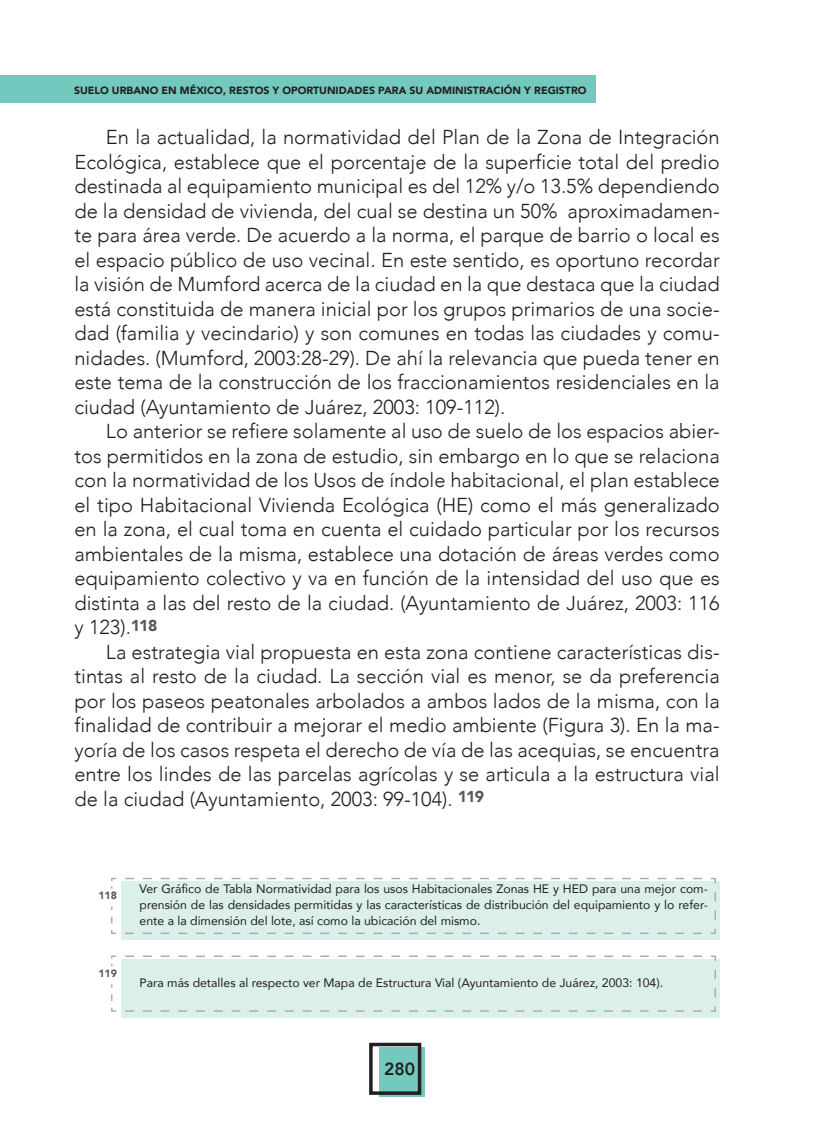
<style>
.page{position:relative;width:819px;height:1141px;background:#fff}
.page>*{position:absolute;margin:0;border:0;box-sizing:border-box;transform-origin:0 0}
.parrafo_comun{font:300 20.12px/24.5px "Avenir";color:#231f20;text-align:justify}
.t1{font:800 17.5px "Avenir";color:#231f20}
.nota_al_pie{font:12.25px/15.8px "Avenir";color:#231f20;text-align:justify}
.t2{font:900 10.5px "Avenir";color:#231f20}
.t3{font:900 10.5px "Avenir";color:#57585a}
</style>
<div class="page">
<div style="left:379px;top:1047px;width:46px;height:49px;background:#73c9be"></div>
<div style="left:369px;top:1043px;width:52px;height:52px;border:4px solid #231f20"></div>
<div style="left:0;top:75px;width:595px;height:28px;background:#73c9be"></div>
<div style="left:121px;top:959px;width:598px;height:58px;background:#dbefeb"></div>
<svg style="left:111px;top:955px;width:605px;height:57px"></svg>
<div style="left:121px;top:881px;width:598px;height:59px;background:#dbefeb"></div>
<svg style="left:111px;top:877px;width:605px;height:57px"></svg>
<p class="t2" style="left:74px;top:82px;width:514px">SUELO URBANO EN MÉXICO, RESTOS Y OPORTUNIDADES PARA SU ADMINISTRACIÓN Y REGISTRO</p>
<p class="parrafo_comun" style="left:74px;top:125px;width:646px;text-indent:31px">En la actualidad, la normatividad del Plan de la Zona de Integración Ecológica, establece que el porcentaje de la superficie total del predio destinada al equipamiento municipal es del 12% y/o 13.5% dependiendo de la densidad de vivienda, del cual se destina un 50% aproximadamen&shy;te para área verde. De acuerdo a la norma, el parque de barrio o local es el espacio público de uso vecinal. En este sentido, es oportuno recordar la visión de Mumford acerca de la ciudad en la que destaca que la ciudad está constituida de manera inicial por los grupos primarios de una socie&shy;dad (familia y vecindario) y son comunes en todas las ciudades y comu&shy;nidades. (Mumford, 2003:28-29). De ahí la relevancia que pueda tener en este tema de la construcción de los fraccionamientos residenciales en la ciudad (Ayuntamiento de Juárez, 2003: 109-112).</p>
<p class="parrafo_comun" style="left:74px;top:419px;width:646px;text-indent:31px">Lo anterior se refiere solamente al uso de suelo de los espacios abier&shy;tos permitidos en la zona de estudio, sin embargo en lo que se relaciona con la normatividad de los Usos de índole habitacional, el plan establece el tipo Habitacional Vivienda Ecológica (HE) como el más generalizado en la zona, el cual toma en cuenta el cuidado particular por los recursos ambientales de la misma, establece una dotación de áreas verdes como equipamiento colectivo y va en función de la intensidad del uso que es distinta a las del resto de la ciudad. (Ayuntamiento de Juárez, 2003: 116 y 123).<sup>118</sup></p>
<p class="parrafo_comun" style="left:74px;top:639px;width:646px;text-indent:31px">La estrategia vial propuesta en esta zona contiene características dis&shy;tintas al resto de la ciudad. La sección vial es menor, se da preferencia por los paseos peatonales arbolados a ambos lados de la misma, con la finalidad de contribuir a mejorar el medio ambiente (Figura 3). En la ma&shy;yoría de los casos respeta el derecho de vía de las acequias, se encuentra entre los lindes de las parcelas agrícolas y se articula a la estructura vial de la ciudad (Ayuntamiento, 2003: 99-104). <sup>119</sup></p>
<p class="t3" style="left:98px;top:886px;width:20px">118</p>
<p class="t3" style="left:98px;top:964px;width:20px">119</p>
<p class="nota_al_pie" style="left:139px;top:881px;width:569px">Ver Gráfico de Tabla Normatividad para los usos Habitacionales Zonas HE y HED para una mejor com&shy;prensión de las densidades permitidas y las características de distribución del equipamiento y lo refer&shy;ente a la dimensión del lote, así como la ubicación del mismo.</p>
<p class="nota_al_pie" style="left:139px;top:974px;width:525px">Para más detalles al respecto ver Mapa de Estructura Vial (Ayuntamiento de Juárez, 2003: 104).</p>
<p class="t1" style="left:384px;top:1055px;width:33px">280</p>
</div>
